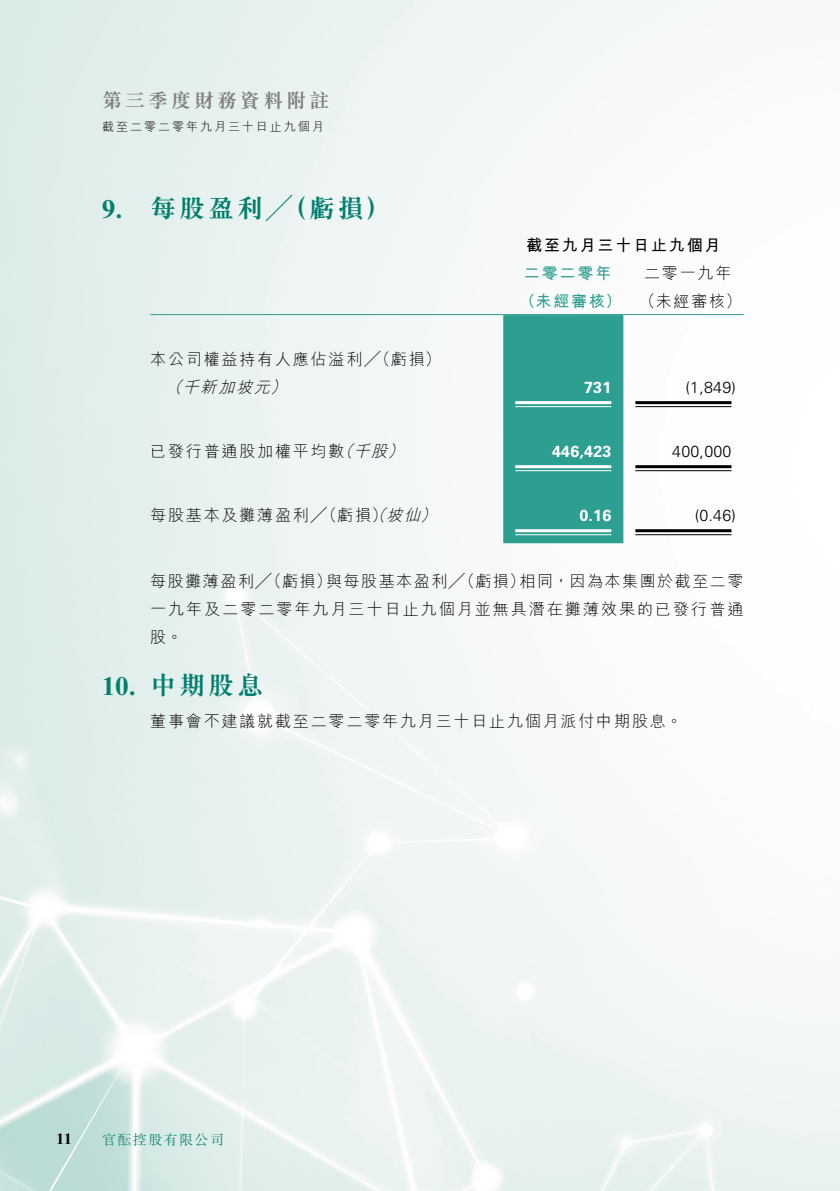
<style>
.page{position:relative;width:840px;height:1191px;background:#fff}
.page>*{position:absolute;margin:0;border:0;box-sizing:border-box;transform-origin:0 0}
._03_H1{font:700 26px "M Sung HK";letter-spacing:.115em;color:#007f6e}
._03_H1-2{font:700 26px "Times New Roman MT Std";color:#007f6e}
.t1{font:700 20px "M Sung HK";letter-spacing:.15em;color:#808080}
._12___P2{font:300 16px/28px "M Hei HK";letter-spacing:.115em;color:#000}
._15_Table_Stub{font:300 16px "M Hei HK";letter-spacing:.115em;color:#000}
._12___P2-2{font:300 16px "M Hei HK";letter-spacing:.095em;color:#000}
._26___P2__Note{font:300 16px "Univers LT Std";letter-spacing:.015em;color:#000}
._26___P2__Note-2{font:700 16px "Univers LT Std";letter-spacing:.015em;color:#fff}
._15_Table_Stub-2{font:italic 300 16px "M Hei HK";color:#000}
._12___P2-3{font:700 16px "M Hei HK";letter-spacing:.115em;color:#000}
._12___P2-4{font:700 16px "M Hei HK";letter-spacing:.115em;color:#2d9f91}
.t2{font:700 15.4px "Times New Roman MT Std";color:#000}
.t3{font:300 14px "M Sung HK";letter-spacing:.1em;color:#007f6e}
.t4{font:300 12px "M Hei HK";letter-spacing:.165em;color:#000}
.s1{font-style:italic}
.s2{font-family:"Adobe Song Std"}
</style>
<div class="page">
<svg style="left:503px;top:315px;width:120px;height:228px;background:#30a092"></svg>
<hr style="left:150px;top:314px;width:353px;height:1px;background:#2d9f91">
<hr style="left:503px;top:314px;width:120px;height:1px;background:#2d9f91">
<hr style="left:623px;top:314px;width:120px;height:1px;background:#2d9f91">
<hr style="left:515px;top:401px;width:96px;height:3px;background:#fff">
<hr style="left:515px;top:406px;width:96px;height:1px;background:#fff">
<hr style="left:635px;top:401px;width:96px;height:3px;background:#000">
<hr style="left:635px;top:406px;width:96px;height:1px;background:#000">
<hr style="left:515px;top:465px;width:96px;height:3px;background:#fff">
<hr style="left:515px;top:470px;width:96px;height:1px;background:#fff">
<hr style="left:635px;top:465px;width:96px;height:3px;background:#000">
<hr style="left:635px;top:470px;width:96px;height:1px;background:#000">
<hr style="left:515px;top:529px;width:96px;height:3px;background:#fff">
<hr style="left:515px;top:534px;width:96px;height:1px;background:#fff">
<hr style="left:635px;top:529px;width:96px;height:3px;background:#000">
<hr style="left:635px;top:534px;width:96px;height:1px;background:#000">
<p class="t1" style="left:102px;top:90px;width:228px">第三季度財務資料附註</p>
<p class="t4" style="left:102px;top:120px;width:223px">截至二零二零年九月三十日止九個月</p>
<p class="_03_H1-2" style="left:102px;top:193px;width:22px">9.</p>
<p class="_03_H1" style="left:150px;top:195px;width:241px">每股盈利╱（虧損(</p>
<p class="_15_Table_Stub" style="left:150px;top:351px;width:292px">本公司權益持有人應佔溢利╱（虧損(</p>
<p class="_15_Table_Stub-2" style="left:166px;top:379px;width:22px">（</p>
<p class="_15_Table_Stub-2" style="left:270px;top:379px;width:22px">(</p>
<p class="_15_Table_Stub-2" style="left:182px;top:379px;width:93px">千新加坡元</p>
<p class="_15_Table_Stub-2" style="left:337px;top:443px;width:22px">（</p>
<p class="_15_Table_Stub-2" style="left:387px;top:443px;width:22px">(</p>
<p class="_15_Table_Stub" style="left:150px;top:443px;width:196px">已發行普通股加權平均數</p>
<p class="_15_Table_Stub-2" style="left:353px;top:443px;width:40px">千股</p>
<p class="_15_Table_Stub" style="left:150px;top:507px;width:241px">每股基本及攤薄盈利╱（虧損）<span class="s1">（</span></p>
<p class="_15_Table_Stub-2" style="left:420px;top:507px;width:22px">(</p>
<p class="_15_Table_Stub-2" style="left:386px;top:507px;width:40px">坡仙</p>
<p class="_12___P2-3" style="left:526px;top:233px;width:196px">截至九月三十日止九個月</p>
<p class="_12___P2" style="left:643px;top:259px;width:89px">二零一九年</p>
<p class="_12___P2-4" style="left:523px;top:261px;width:89px">二零二零年</p>
<p class="_12___P2-4" style="left:519px;top:289px;width:103px">（未經審核）</p>
<p class="_12___P2" style="left:639px;top:287px;width:103px">（未經審核(</p>
<p class="_26___P2__Note-2" style="left:584px;top:378px;width:29px">731</p>
<p class="_26___P2__Note" style="left:685px;top:378px;width:52px">)1,849(</p>
<p class="_26___P2__Note-2" style="left:552px;top:442px;width:61px">446,423</p>
<p class="_26___P2__Note" style="left:672px;top:442px;width:61px">400,000</p>
<p class="_26___P2__Note-2" style="left:579px;top:506px;width:33px">0.16</p>
<p class="_26___P2__Note" style="left:694px;top:506px;width:43px">)0.46(</p>
<p class="_03_H1-2" style="left:102px;top:670px;width:35px">10.</p>
<p class="_12___P2" style="left:150px;top:567px;width:594px">每股攤薄盈利╱（虧損）<br>一九年及二零二零年九月三十日止九個月並無具潛在攤薄效果的已發行普通股。</p>
<p class="_03_H1" style="left:150px;top:672px;width:114px">中期股息</p>
<p class="_12___P2-2" style="left:326px;top:573px;width:200px">與每股基本盈利╱（虧損）</p>
<p class="_12___P2-2" style="left:519px;top:573px;width:225px">相同，因為本集團於截至二零</p>
<p class="_12___P2" style="left:150px;top:707px;width:533px">董事會不建議就截至二零二零年九月三十日止九個月派付中期股息。</p>
<p class="t2" style="left:56px;top:1129px;width:17px">11</p>
<p class="t3" style="left:102px;top:1129px;width:123px">官<span class="s2">酝</span>控股有限公司</p>
</div>
